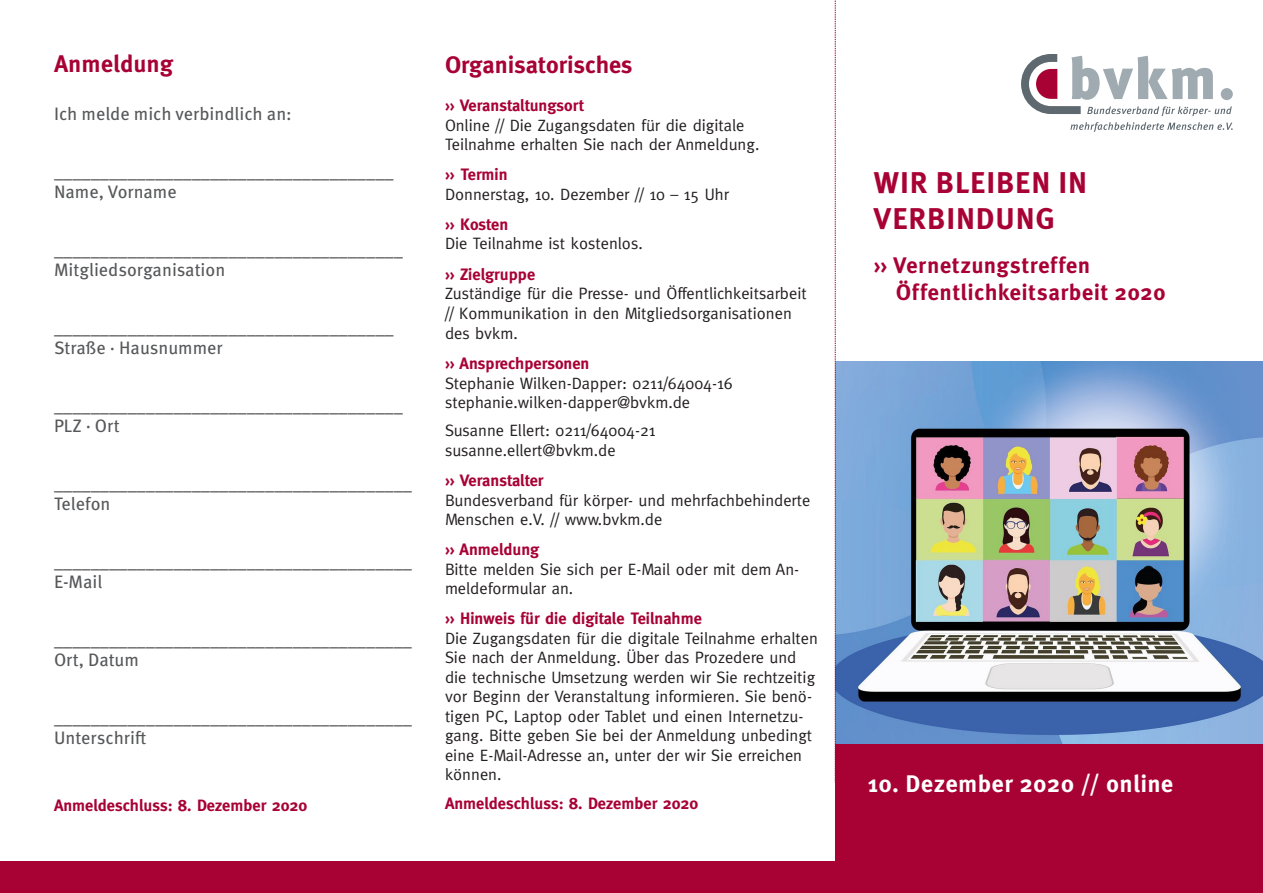
<style>
.page{position:relative;width:1263px;height:893px;background:#fff}
.page>*{position:absolute;margin:0;border:0;box-sizing:border-box;transform-origin:0 0}
.t1{font:700 30px "Meta Pro";letter-spacing:.025em;color:#a80235}
.t2{font:700 24px "Meta Pro";letter-spacing:.01em;color:#fff}
.t3{font:700 24px "Meta Plus";color:#a80235}
.Spaltenüberschrift{font:700 24px "Meta Pro";color:#a80235}
.t4{font:700 22.5px "Meta Pro";letter-spacing:.015em;color:#a80235}
.Spaltentext{font:18px/19.5px "Meta Pro";color:#57585a}
.Fließtext{font:16.5px/19.5px "Meta";color:#231f20}
.Spaltentext-2{font:16.5px/19.5px "Meta";color:#231f20}
.Spaltentext-3{font:700 16.5px "Meta";color:#a80235}
.Fließtext-2{font:700 16.5px "Meta";color:#a80235}
</style>
<div class="page">
<div style="left:0;top:862px;width:861px;height:31px;background:#a80235"></div>
<div style="left:835px;top:744px;width:428px;height:149px;background:#a80235"></div>
<img style="left:836px;top:361px;width:427px;height:383px">
<svg style="left:835px;top:0;width:1px;height:744px"></svg>
<svg style="left:1021px;top:54px;width:212px;height:78px"></svg>
<p class="Spaltenüberschrift" style="left:54px;top:45px;width:121px">Anmeldung</p>
<p class="Spaltentext" style="left:54px;top:102px;width:239px">Ich melde mich verbindlich an:</p>
<p class="Spaltentext" style="left:54px;top:161px;width:341px">_____________________________________<br>Name, Vorname</p>
<p class="Spaltentext" style="left:54px;top:239px;width:350px">______________________________________<br>Mitgliedsorganisation</p>
<p class="Spaltentext" style="left:54px;top:317px;width:341px">_____________________________________<br>Straße · Hausnummer</p>
<p class="Spaltentext" style="left:54px;top:395px;width:350px">______________________________________</p>
<p class="Spaltentext" style="left:54px;top:414px;width:67px">PLZ · Ort</p>
<p class="Spaltentext" style="left:54px;top:473px;width:360px">_______________________________________</p>
<p class="Spaltentext" style="left:54px;top:492px;width:58px">Telefon</p>
<p class="Spaltentext" style="left:54px;top:551px;width:360px">_______________________________________</p>
<p class="Spaltentext" style="left:54px;top:570px;width:50px">E-Mail</p>
<p class="Spaltentext" style="left:54px;top:629px;width:360px">_______________________________________</p>
<p class="Spaltentext" style="left:54px;top:648px;width:86px">Ort, Datum</p>
<p class="Spaltentext" style="left:54px;top:707px;width:360px">_______________________________________</p>
<p class="Spaltentext" style="left:54px;top:726px;width:94px">Unterschrift</p>
<p class="Fließtext-2" style="left:54px;top:796px;width:255px">Anmeldeschluss: 8. Dezember 2020</p>
<p class="t3" style="left:445px;top:50px;width:189px">Organisatorisches</p>
<p class="Spaltentext-3" style="left:445px;top:96px;width:140px">›› Veranstaltungsort</p>
<p class="Spaltentext-2" style="left:445px;top:115px;width:301px">Online // Die Zugangsdaten für die digitale</p>
<p class="Spaltentext-2" style="left:445px;top:135px;width:316px">Teilnahme erhalten Sie nach der Anmeldung.</p>
<p class="Spaltentext-3" style="left:445px;top:165px;width:64px">›› Termin</p>
<p class="Spaltentext-2" style="left:445px;top:184px;width:285px">Donnerstag, 10. Dezember // 10 – 15 Uhr</p>
<p class="Spaltentext-3" style="left:445px;top:215px;width:65px">›› Kosten</p>
<p class="Spaltentext-2" style="left:445px;top:234px;width:199px">Die Teilnahme ist kostenlos.</p>
<p class="Spaltentext-3" style="left:445px;top:264px;width:92px">›› Zielgruppe</p>
<p class="Fließtext" style="left:445px;top:284px;width:363px">Zuständige für die Presse- und Öffentlichkeitsarbeit // Kommunikation in den Mitgliedsorganisationen des bvkm.</p>
<p class="Spaltentext-3" style="left:445px;top:354px;width:146px">›› Ansprechpersonen</p>
<p class="Spaltentext-2" style="left:445px;top:373px;width:289px">Stephanie Wilken-Dapper: 0211/64004-16</p>
<p class="Spaltentext-2" style="left:445px;top:392px;width:247px">stephanie.wilken-dapper@bvkm.de</p>
<p class="Spaltentext-2" style="left:445px;top:420px;width:212px">Susanne Ellert: 0211/64004-21</p>
<p class="Spaltentext-2" style="left:445px;top:440px;width:172px">susanne.ellert@bvkm.de</p>
<p class="Spaltentext-3" style="left:445px;top:471px;width:100px">›› Veranstalter</p>
<p class="Spaltentext-2" style="left:445px;top:490px;width:367px">Bundesverband für körper- und mehrfachbehinderte<br>Menschen e.V. // www.bvkm.de</p>
<p class="Spaltentext-3" style="left:445px;top:540px;width:96px">›› Anmeldung</p>
<p class="Spaltentext-2" style="left:445px;top:559px;width:356px">Bitte melden Sie sich per E-Mail oder mit dem An&shy;meldeformular an.</p>
<p class="Spaltentext-3" style="left:445px;top:609px;width:258px">›› Hinweis für die digitale Teilnahme</p>
<p class="Fließtext" style="left:445px;top:628px;width:374px">Die Zugangsdaten für die digitale Teilnahme erhalten Sie nach der Anmeldung. Über das Prozedere und die technische Umsetzung werden wir Sie rechtzeitig vor Beginn der Veranstaltung informieren. Sie benö&shy;tigen PC, Laptop oder Tablet und einen Internetzu&shy;gang. Bitte geben Sie bei der Anmeldung unbedingt eine E-Mail-Adresse an, unter der wir Sie erreichen können.</p>
<p class="Fließtext-2" style="left:445px;top:793px;width:255px">Anmeldeschluss: 8. Dezember 2020</p>
<p class="t1" style="left:874px;top:159px;width:215px">WIR BLEIBEN IN</p>
<p class="t1" style="left:874px;top:195px;width:183px">VERBINDUNG</p>
<p class="t4" style="left:874px;top:247px;width:218px">›› Vernetzungstreffen</p>
<p class="t4" style="left:896px;top:274px;width:272px">Öffentlichkeitsarbeit 2020</p>
<p class="t2" style="left:868px;top:765px;width:307px">10. Dezember 2020 // online</p>
</div>
